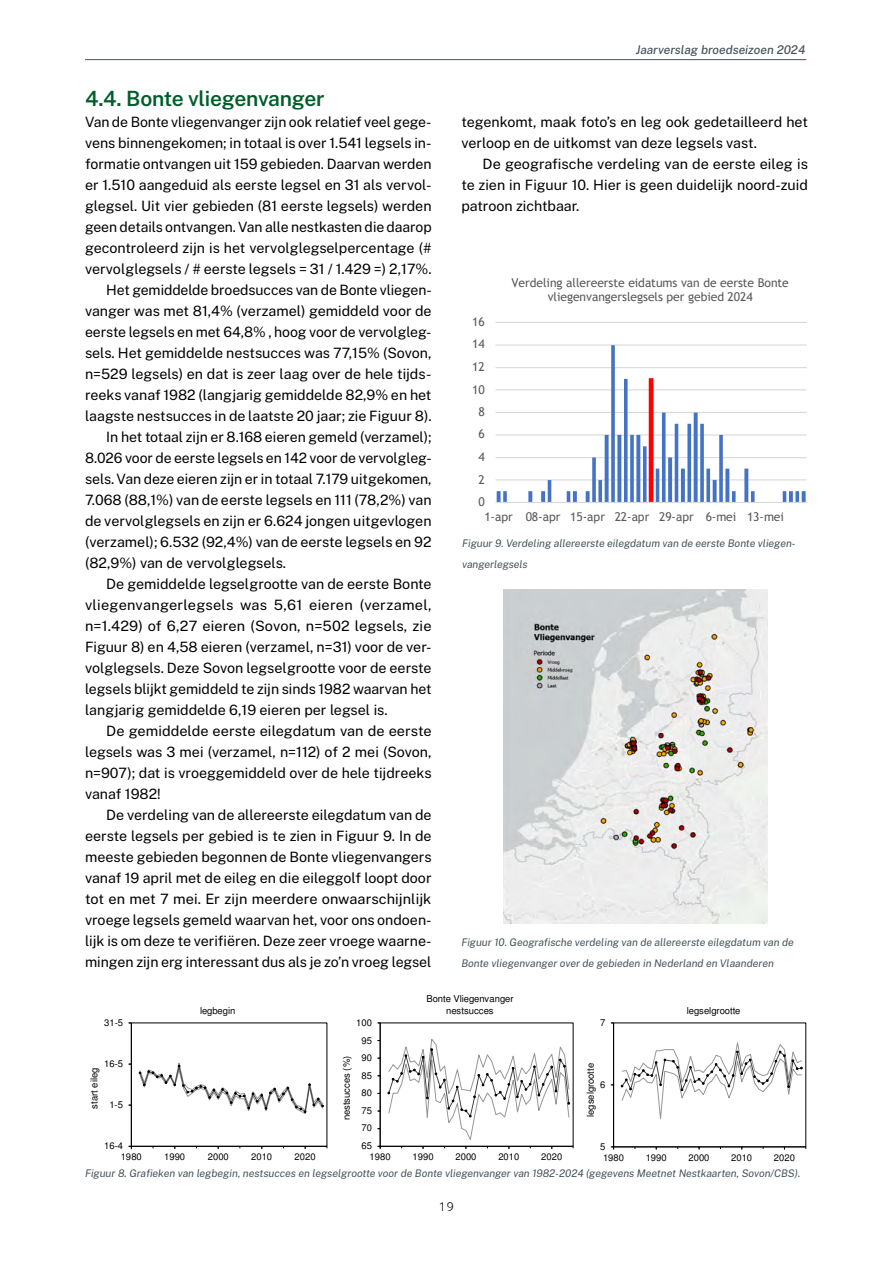
<style>
.page{position:relative;width:893px;height:1263px;background:#fff}
.page>*{position:absolute;margin:0;border:0;box-sizing:border-box;transform-origin:0 0}
.Heading_2{font:600 21px "Public Sans";letter-spacing:-.015em;color:#005d2c}
.Hoofdtekst_inspring{font:14.25px/21px "Public Sans";color:#000;text-align:justify}
.hoofdtekst{font:14.25px/21px "Public Sans";color:#000;text-align:justify}
.t1{font:12.15px/14.1px "Trebuchet MS";letter-spacing:-.005em;color:#595959;text-align:center}
.t2{font:italic 500 12px "Public Sans";color:#43525a}
.t3{font:12px "Precious Sans";color:#000}
.Bijschrift{font:italic 10.5px/21px "Public Sans";color:#43525a}
.t4{font:9.45px "Helvetica";letter-spacing:-.005em;color:#000}
</style>
<div class="page">
<hr style="left:85px;top:59px;width:721px;height:1px;background:#43525a">
<hr style="left:495px;top:479px;width:312px;height:1px;background:#d9d9d9">
<hr style="left:495px;top:457px;width:312px;height:1px;background:#d9d9d9">
<hr style="left:495px;top:434px;width:312px;height:2px;background:#d9d9d9">
<hr style="left:495px;top:412px;width:312px;height:1px;background:#d9d9d9">
<hr style="left:495px;top:389px;width:312px;height:1px;background:#d9d9d9">
<hr style="left:495px;top:367px;width:312px;height:1px;background:#d9d9d9">
<hr style="left:495px;top:344px;width:312px;height:2px;background:#d9d9d9">
<hr style="left:495px;top:322px;width:312px;height:1px;background:#d9d9d9">
<div style="left:649px;top:378px;width:4px;height:125px;border:1px solid #f00"></div>
<svg style="left:497px;top:491px;width:4px;height:11px"></svg>
<svg style="left:503px;top:491px;width:4px;height:11px"></svg>
<svg style="left:528px;top:491px;width:4px;height:11px"></svg>
<svg style="left:541px;top:491px;width:4px;height:11px"></svg>
<hr style="left:548px;top:480px;width:3px;height:23px;background:#4472c4">
<svg style="left:567px;top:491px;width:3px;height:11px"></svg>
<svg style="left:573px;top:491px;width:4px;height:11px"></svg>
<svg style="left:586px;top:491px;width:4px;height:11px"></svg>
<svg style="left:592px;top:457px;width:4px;height:45px"></svg>
<svg style="left:598px;top:480px;width:4px;height:22px"></svg>
<svg style="left:605px;top:435px;width:4px;height:67px"></svg>
<svg style="left:611px;top:345px;width:4px;height:157px"></svg>
<svg style="left:617px;top:435px;width:4px;height:67px"></svg>
<svg style="left:624px;top:379px;width:4px;height:123px"></svg>
<svg style="left:630px;top:435px;width:4px;height:67px"></svg>
<svg style="left:636px;top:435px;width:4px;height:67px"></svg>
<svg style="left:643px;top:446px;width:4px;height:56px"></svg>
<hr style="left:656px;top:469px;width:3px;height:34px;background:#4472c4">
<hr style="left:662px;top:413px;width:3px;height:90px;background:#4472c4">
<svg style="left:668px;top:457px;width:4px;height:45px"></svg>
<hr style="left:675px;top:424px;width:3px;height:79px;background:#4472c4">
<svg style="left:681px;top:469px;width:4px;height:33px"></svg>
<svg style="left:687px;top:424px;width:4px;height:78px"></svg>
<svg style="left:694px;top:413px;width:4px;height:89px"></svg>
<svg style="left:700px;top:424px;width:4px;height:78px"></svg>
<svg style="left:706px;top:469px;width:4px;height:33px"></svg>
<svg style="left:713px;top:480px;width:4px;height:22px"></svg>
<svg style="left:719px;top:435px;width:4px;height:67px"></svg>
<svg style="left:725px;top:469px;width:4px;height:33px"></svg>
<svg style="left:732px;top:491px;width:4px;height:11px"></svg>
<svg style="left:744px;top:469px;width:4px;height:33px"></svg>
<svg style="left:751px;top:491px;width:4px;height:11px"></svg>
<svg style="left:783px;top:491px;width:3px;height:11px"></svg>
<svg style="left:789px;top:491px;width:4px;height:11px"></svg>
<svg style="left:795px;top:491px;width:4px;height:11px"></svg>
<svg style="left:802px;top:491px;width:4px;height:11px"></svg>
<hr style="left:495px;top:502px;width:312px;height:1px;background:#d9d9d9">
<img style="left:503px;top:589px;width:264px;height:335px">
<hr style="left:131px;top:1023px;width:1px;height:123px;background:#000">
<hr style="left:131px;top:1146px;width:196px;height:1px;background:#000">
<svg style="left:139px;top:1062px;width:185px;height:52px"></svg>
<hr style="left:380px;top:1023px;width:1px;height:123px;background:#000">
<hr style="left:380px;top:1146px;width:193px;height:1px;background:#000">
<svg style="left:387px;top:1039px;width:183px;height:101px"></svg>
<hr style="left:613px;top:1023px;width:1px;height:124px;background:#000">
<hr style="left:614px;top:1146px;width:192px;height:1px;background:#000">
<svg style="left:621px;top:1042px;width:182px;height:78px"></svg>
<p class="Heading_2" style="left:85px;top:85px;width:241px">4.4. Bonte vliegenvanger</p>
<p class="hoofdtekst" style="left:85px;top:111px;width:348px">Van de Bonte vliegenvanger zijn ook relatief veel gege&shy;vens binnengekomen; in totaal is over 1.541 legsels in&shy;formatie ontvangen uit 159 gebieden. Daarvan werden er 1.510 aangeduid als eerste legsel en 31 als vervol&shy;glegsel. Uit vier gebieden (81 eerste legsels) werden geen details ontvangen. Van alle nestkasten die daarop gecontroleerd zijn is het vervolglegselpercentage (# vervolglegsels / # eerste legsels = 31 / 1.429 =) 2,17%.</p>
<p class="Hoofdtekst_inspring" style="left:85px;top:279px;width:348px;text-indent:21px">Het gemiddelde broedsucces van de Bonte vliegen&shy;vanger was met 81,4% (verzamel) gemiddeld voor de eerste legsels en met 64,8% , hoog voor de vervolgleg&shy;sels. Het gemiddelde nestsucces was 77,15% (Sovon, n=529 legsels) en dat is zeer laag over de hele tijds&shy;reeks vanaf 1982 (langjarig gemiddelde 82,9% en het laagste nestsucces in de laatste 20 jaar; zie Figuur 8).</p>
<p class="Hoofdtekst_inspring" style="left:85px;top:426px;width:348px;text-indent:21px">In het totaal zijn er 8.168 eieren gemeld (verzamel); 8.026 voor de eerste legsels en 142 voor de vervolgleg&shy;sels. Van deze eieren zijn er in totaal 7.179 uitgekomen, 7.068 (88,1%) van de eerste legsels en 111 (78,2%) van de vervolglegsels en zijn er 6.624 jongen uitgevlogen (verzamel); 6.532 (92,4%) van de eerste legsels en 92 (82,9%) van de vervolglegsels.</p>
<p class="Hoofdtekst_inspring" style="left:85px;top:573px;width:348px;text-indent:21px">De gemiddelde legselgrootte van de eerste Bonte vliegenvangerlegsels was 5,61 eieren (verzamel, n=1.429) of 6,27 eieren (Sovon, n=502 legsels, zie Figuur 8) en 4,58 eieren (verzamel, n=31) voor de ver&shy;volglegsels. Deze Sovon legselgrootte voor de eerste legsels blijkt gemiddeld te zijn sinds 1982 waarvan het langjarig gemiddelde 6,19 eieren per legsel is.</p>
<p class="Hoofdtekst_inspring" style="left:85px;top:720px;width:348px;text-indent:21px">De gemiddelde eerste eilegdatum van de eerste legsels was 3 mei (verzamel, n=112) of 2 mei (Sovon, n=907); dat is vroeggemiddeld over de hele tijdreeks vanaf 1982!</p>
<p class="Hoofdtekst_inspring" style="left:85px;top:804px;width:348px;text-indent:21px">De verdeling van de allereerste eilegdatum van de eerste legsels per gebied is te zien in Figuur 9. In de meeste gebieden begonnen de Bonte vliegenvangers vanaf 19 april met de eileg en die eileggolf loopt door tot en met 7 mei. Er zijn meerdere onwaarschijnlijk vroege legsels gemeld waarvan het, voor ons ondoen&shy;lijk is om deze te verifiëren. Deze zeer vroege waarne&shy;mingen zijn erg interessant dus als je zo’n vroeg legsel</p>
<p class="t2" style="left:636px;top:42px;width:171px">Jaarverslag broedseizoen 2024</p>
<p class="Hoofdtekst_inspring" style="left:461px;top:111px;width:348px">tegenkomt, maak foto’s en leg ook gedetailleerd het verloop en de uitkomst van deze legsels vast.</p>
<p class="Hoofdtekst_inspring" style="left:461px;top:153px;width:348px;text-indent:21px">De geografische verdeling van de eerste eileg is te zien in Figuur 10. Hier is geen duidelijk noord-zuid patroon zichtbaar.</p>
<p class="t1" style="left:472px;top:315px;width:14px">16</p>
<p class="t1" style="left:472px;top:337px;width:14px">14</p>
<p class="t1" style="left:472px;top:360px;width:14px">12</p>
<p class="t1" style="left:472px;top:382px;width:14px">10</p>
<p class="t1" style="left:478px;top:405px;width:8px">8</p>
<p class="t1" style="left:478px;top:427px;width:8px">6</p>
<p class="t1" style="left:478px;top:450px;width:8px">4</p>
<p class="t1" style="left:478px;top:472px;width:8px">2</p>
<p class="t1" style="left:478px;top:495px;width:8px">0</p>
<p class="t1" style="left:512px;top:276px;width:279px">Verdeling allereerste eidatums van de eerste Bonte vliegenvangerslegsels per gebied 2024</p>
<p class="t1" style="left:484px;top:510px;width:301px">1-apr 08-apr 15-apr 22-apr 29-apr 6-mei 13-mei</p>
<p class="Bijschrift" style="left:462px;top:532px;width:335px">Figuur 9. Verdeling allereerste eilegdatum van de eerste Bonte vliegen&shy;vangerlegsels</p>
<p class="Bijschrift" style="left:461px;top:931px;width:334px">Figuur 10. Geografische verdeling van de allereerste eilegdatum van de<br>Bonte vliegenvanger over de gebieden in Nederland en Vlaanderen</p>
<p class="t4" style="left:426px;top:995px;width:89px">Bonte Vliegenvanger</p>
<p class="t4" style="left:200px;top:1007px;width:37px">legbegin</p>
<p class="t4" style="left:446px;top:1007px;width:49px">nestsucces</p>
<p class="t4" style="left:687px;top:1007px;width:55px">legselgrootte</p>
<p class="t4" style="left:104px;top:1019px;width:20px">31-5</p>
<p class="t4" style="left:356px;top:1019px;width:17px">100</p>
<p class="t4" style="left:600px;top:1019px;width:7px">7</p>
<p class="t4" style="left:362px;top:1036px;width:12px">95</p>
<p class="t4" style="left:104px;top:1060px;width:20px">16-5</p>
<p class="t4" style="left:91px;top:1109px;width:42px;rotate:-90deg">start eileg</p>
<p class="t4" style="left:109px;top:1101px;width:15px">1-5</p>
<p class="t4" style="left:343px;top:1120px;width:66px;rotate:-90deg">nestsucces (%)</p>
<p class="t4" style="left:362px;top:1054px;width:12px">90</p>
<p class="t4" style="left:362px;top:1072px;width:12px">85</p>
<p class="t4" style="left:362px;top:1089px;width:12px">80</p>
<p class="t4" style="left:362px;top:1107px;width:12px">75</p>
<p class="t4" style="left:587px;top:1117px;width:55px;rotate:-90deg">legselgrootte</p>
<p class="t4" style="left:600px;top:1081px;width:7px">6</p>
<p class="t4" style="left:362px;top:1124px;width:12px">70</p>
<p class="t4" style="left:104px;top:1142px;width:20px">16-4</p>
<p class="t4" style="left:362px;top:1142px;width:12px">65</p>
<p class="t4" style="left:600px;top:1143px;width:7px">5</p>
<p class="t4" style="left:121px;top:1153px;width:23px">1980</p>
<p class="t4" style="left:164px;top:1153px;width:23px">1990</p>
<p class="t4" style="left:208px;top:1153px;width:23px">2000</p>
<p class="t4" style="left:251px;top:1153px;width:23px">2010</p>
<p class="t4" style="left:295px;top:1153px;width:23px">2020</p>
<p class="t4" style="left:370px;top:1153px;width:23px">1980</p>
<p class="t4" style="left:413px;top:1153px;width:23px">1990</p>
<p class="t4" style="left:455px;top:1153px;width:23px">2000</p>
<p class="t4" style="left:498px;top:1153px;width:23px">2010</p>
<p class="t4" style="left:541px;top:1153px;width:23px">2020</p>
<p class="t4" style="left:603px;top:1154px;width:23px">1980</p>
<p class="t4" style="left:646px;top:1154px;width:23px">1990</p>
<p class="t4" style="left:688px;top:1154px;width:23px">2000</p>
<p class="t4" style="left:731px;top:1154px;width:23px">2010</p>
<p class="t4" style="left:774px;top:1154px;width:23px">2020</p>
<p class="Bijschrift" style="left:85px;top:1162px;width:717px">Figuur 8. Grafieken van legbegin, nestsucces en legselgrootte voor de Bonte vliegenvanger van 1982-2024 (gegevens Meetnet Nestkaarten, Sovon/CBS).</p>
<p class="t3" style="left:439px;top:1199px;width:17px">19</p>
</div>
